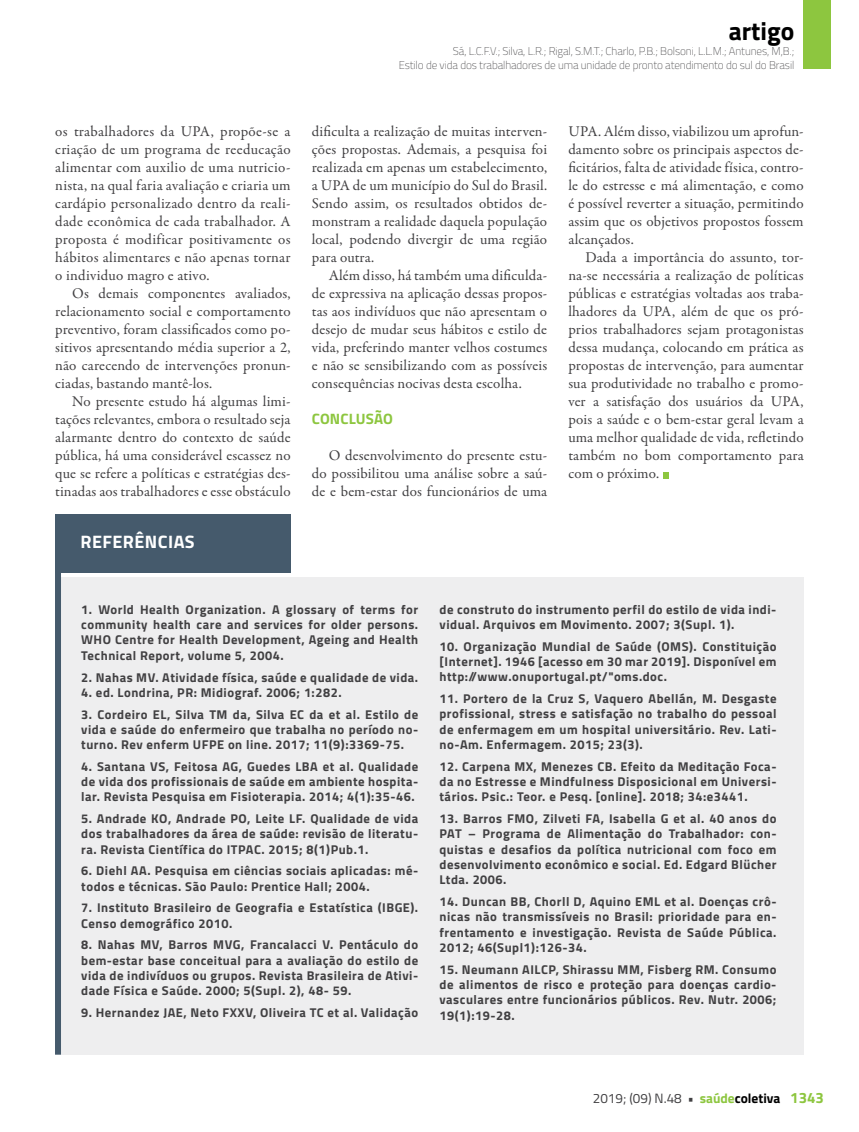
<style>
.page{position:relative;width:859px;height:1132px;background:#fff}
.page>*{position:absolute;margin:0;border:0;box-sizing:border-box;transform-origin:0 0}
.t1{font:700 25.5px "Titillium";color:#000}
.t2{font:700 18px "Titillium";letter-spacing:.025em;color:#fff}
.t3{font:15px/18px "Garamond Premr Pro";letter-spacing:.01em;color:#414042;text-align:justify}
.t4{font:700 15px "Titillium";letter-spacing:.005em;color:#8dc63f}
.t5{font:13.5px "Titillium";color:#414042}
.t6{font:700 12.75px/15.3px "Titillium";letter-spacing:.04em;color:#414042;text-align:justify}
.t7{font:100 11.25px/13.5px "Titillium";letter-spacing:-.01em;color:#414042;text-align:right}
.s1{font-weight:700}
.s2{font-weight:700;color:#8dc63f}
.s3{font-weight:700;color:#000}
.s4{font-weight:700;font-size:15px;color:#8dc63f}
</style>
<div class="page">
<div style="left:804px;top:0;width:27px;height:69px;background:#8dc63f"></div>
<div style="left:61px;top:576px;width:743px;height:478px;background:#eeeeef"></div>
<div style="left:55px;top:514px;width:235px;height:59px;background:#455a6c"></div>
<div style="left:55px;top:545px;width:6px;height:509px;background:#455a6c"></div>
<svg style="left:663px;top:472px;width:6px;height:6px"></svg>
<h1 class="t1" style="left:729px;top:12px;width:67px">artigo</h1>
<p class="t7" style="left:399px;top:44px;width:397px">Sá, L.C.F.V.; Silva, L.R.; Rigal, S.M.T.; Charlo, P.B.; Bolsoni, L.L.M.; Antunes, M,B.;<br>Estilo de vida dos trabalhadores de uma unidade de pronto atendimento do sul do Brasil</p>
<p class="t3" style="left:55px;top:122px;width:237px">os trabalhadores da UPA, propõe-se a criação de um programa de reeducação alimentar com auxilio de uma nutricio&shy;nista, na qual faria avaliação e criaria um cardápio personalizado dentro da reali&shy;dade econômica de cada trabalhador. A proposta é modificar positivamente os hábitos alimentares e não apenas tornar o individuo magro e ativo.</p>
<p class="t3" style="left:55px;top:284px;width:237px;text-indent:17px">Os demais componentes avaliados, relacionamento social e comportamento preventivo, foram classificados como po&shy;sitivos apresentando média superior a 2, não carecendo de intervenções pronun&shy;ciadas, bastando mantê-los.</p>
<p class="t3" style="left:55px;top:392px;width:237px;text-indent:17px">No presente estudo há algumas limi&shy;tações relevantes, embora o resultado seja alarmante dentro do contexto de saúde pública, há uma considerável escassez no que se refere a políticas e estratégias des&shy;tinadas aos trabalhadores e esse obstáculo</p>
<h2 class="t2" style="left:80px;top:528px;width:116px">REFERÊNCIAS</h2>
<p class="t3" style="left:312px;top:122px;width:237px">dificulta a realização de muitas interven&shy;ções propostas. Ademais, a pesquisa foi realizada em apenas um estabelecimento, a UPA de um município do Sul do Brasil.<br>Sendo assim, os resultados obtidos de&shy;monstram a realidade daquela população local, podendo divergir de uma região para outra.</p>
<p class="t3" style="left:312px;top:266px;width:237px;text-indent:17px">Além disso, há também uma dificulda&shy;de expressiva na aplicação dessas propos&shy;tas aos indivíduos que não apresentam o desejo de mudar seus hábitos e estilo de vida, preferindo manter velhos costumes e não se sensibilizando com as possíveis consequências nocivas desta escolha.</p>
<p class="t4" style="left:312px;top:407px;width:83px">CONCLUSÃO</p>
<p class="t3" style="left:312px;top:446px;width:237px;text-indent:17px">O desenvolvimento do presente estu&shy;do possibilitou uma análise sobre a saú&shy;de e bem-estar dos funcionários de uma</p>
<p class="t3" style="left:568px;top:122px;width:237px">UPA. Além disso, viabilizou um aprofun&shy;damento sobre os principais aspectos de&shy;ficitários, falta de atividade física, contro&shy;le do estresse e má alimentação, e como é possível reverter a situação, permitindo assim que os objetivos propostos fossem alcançados.</p>
<p class="t3" style="left:568px;top:248px;width:237px;text-indent:17px">Dada a importância do assunto, tor&shy;na-se necessária a realização de políticas públicas e estratégias voltadas aos traba&shy;lhadores da UPA, além de que os pró&shy;prios trabalhadores sejam protagonistas dessa mudança, colocando em prática as propostas de intervenção, para aumentar sua produtividade no trabalho e promo&shy;ver a satisfação dos usuários da UPA, pois a saúde e o bem-estar geral levam a uma melhor qualidade de vida, refletindo também no bom comportamento para com o próximo.</p>
<p class="t6" style="left:81px;top:601px;width:338px">1. World Health Organization. A glossary of terms for community health care and services for older persons.<br>WHO Centre for Health Development, Ageing and Health Technical Report, volume 5, 2004.</p>
<p class="t6" style="left:81px;top:668px;width:338px">2. Nahas MV. Atividade física, saúde e qualidade de vida.</p>
<p class="t6" style="left:81px;top:683px;width:262px">4. ed. Londrina, PR: Midiograf. 2006; 1:282.</p>
<p class="t6" style="left:81px;top:705px;width:339px">3. Cordeiro EL, Silva TM da, Silva EC da et al. Estilo de vida e saúde do enfermeiro que trabalha no período no&shy;turno. Rev enferm UFPE on line. 2017; 11(9):3369-75.</p>
<p class="t6" style="left:81px;top:757px;width:338px">4. Santana VS, Feitosa AG, Guedes LBA et al. Qualidade de vida dos profissionais de saúde em ambiente hospita&shy;lar. Revista Pesquisa em Fisioterapia. 2014; 4(1):35-46.</p>
<p class="t6" style="left:81px;top:810px;width:338px">5. Andrade KO, Andrade PO, Leite LF. Qualidade de vida dos trabalhadores da área de saúde: revisão de literatu&shy;ra. Revista Científica do ITPAC. 2015; 8(1)Pub.1.</p>
<p class="t6" style="left:81px;top:862px;width:338px">6. Diehl AA. Pesquisa em ciências sociais aplicadas: mé&shy;todos e técnicas. São Paulo: Prentice Hall; 2004.</p>
<p class="t6" style="left:81px;top:899px;width:338px">7. Instituto Brasileiro de Geografia e Estatística (IBGE).<br>Censo demográfico 2010.</p>
<p class="t6" style="left:81px;top:936px;width:338px">8. Nahas MV, Barros MVG, Francalacci V. Pentáculo do bem-estar base conceitual para a avaliação do estilo de vida de indivíduos ou grupos. Revista Brasileira de Ativi&shy;dade Física e Saúde. 2000; 5(Supl. 2), 48- 59.</p>
<p class="t6" style="left:81px;top:1003px;width:338px">9. Hernandez JAE, Neto FXXV, Oliveira TC et al. Validação</p>
<p class="t6" style="left:439px;top:601px;width:338px">de construto do instrumento perfil do estilo de vida indi&shy;vidual. Arquivos em Movimento. 2007; 3(Supl. 1).</p>
<p class="t6" style="left:439px;top:638px;width:339px">10. Organização Mundial de Saúde (OMS). Constituição [Internet]. 1946 [acesso em 30 mar 2019]. Disponível em http://www.onuportugal.pt/"oms.doc.</p>
<p class="t6" style="left:439px;top:690px;width:338px">11. Portero de la Cruz S, Vaquero Abellán, M. Desgaste profissional, stress e satisfação no trabalho do pessoal de enfermagem em um hospital universitário. Rev. Lati&shy;no-Am. Enfermagem. 2015; 23(3).</p>
<p class="t6" style="left:439px;top:757px;width:338px">12. Carpena MX, Menezes CB. Efeito da Meditação Foca&shy;da no Estresse e Mindfulness Disposicional em Universi&shy;tários. Psic.: Teor. e Pesq. [online]. 2018; 34:e3441.</p>
<p class="t6" style="left:439px;top:810px;width:338px">13. Barros FMO, Zilveti FA, Isabella G et al. 40 anos do PAT – Programa de Alimentação do Trabalhador: con&shy;quistas e desafios da política nutricional com foco em desenvolvimento econômico e social. Ed. Edgard Blücher Ltda. 2006.</p>
<p class="t6" style="left:439px;top:893px;width:339px">14. Duncan BB, Chorll D, Aquino EML et al. Doenças crô&shy;nicas não transmissíveis no Brasil: prioridade para en&shy;frentamento e investigação. Revista de Saúde Pública.<br>2012; 46(Supl1):126-34.</p>
<p class="t6" style="left:439px;top:960px;width:338px">15. Neumann AILCP, Shirassu MM, Fisberg RM. Consumo de alimentos de risco e proteção para doenças cardio&shy;vasculares entre funcionários públicos. Rev. Nutr. 2006; 19(1):19-28.</p>
<p class="t5" style="left:593px;top:1087px;width:233px">2019; (09) N.48 <span class="s1">•</span> <span class="s2">saúde</span><span class="s3">coletiva</span> <span class="s4">1343</span></p>
</div>
